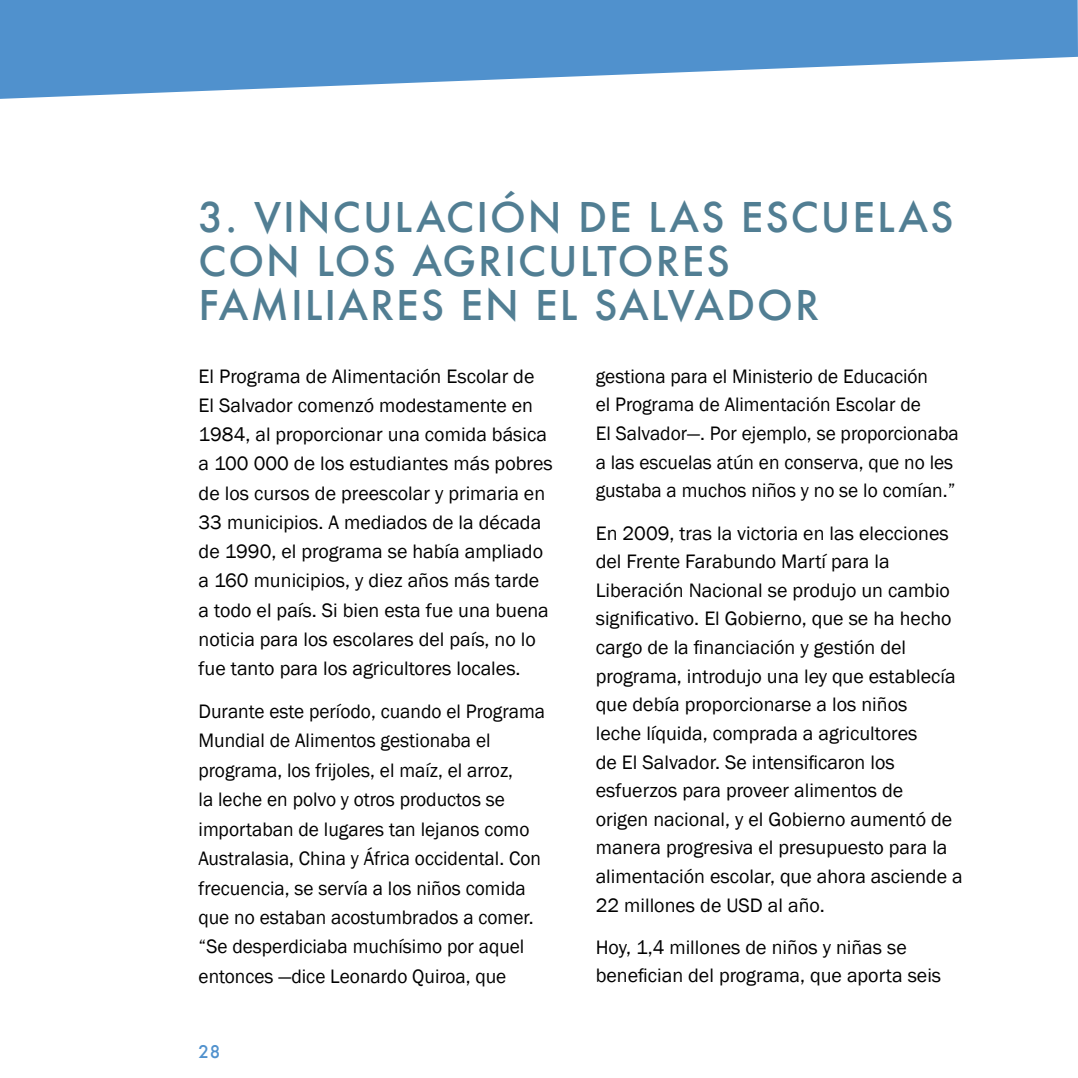
<style>
.page{position:relative;width:1078px;height:1078px;background:#fff}
.page>*{position:absolute;margin:0;border:0;box-sizing:border-box;transform-origin:0 0}
.t1{font:500 40px/44px "Futura";letter-spacing:.05em;color:#517e93}
.t2{font:20px/28.6px "Franklin Gothic";color:#000}
.t3{font:500 17px "Futura";color:#5091cd}
</style>
<div class="page">
<svg style="left:0;top:0;width:1077px;height:99px;fill:#5091cd"></svg>
<h1 class="t1" style="left:198px;top:194px;width:756px">3. VINCU LACIÓN DE LAS ESCU ELAS<br>CON LOS AGRICU LTORES<br>FAMILIARES EN EL SALVADOR</h1>
<p class="t2" style="left:198px;top:362px;width:355px;line-height:29.2px">El Programa de Alimentación Escolar de El Salvador comenzó modestamente en 1984, al proporcionar una comida básica a 100 000 de los estudiantes más pobres de los cursos de preescolar y primaria en 33 municipios. A mediados de la década de 1990, el programa se había ampliado a 160 municipios, y diez años más tarde a todo el país. Si bien esta fue una buena noticia para los escolares del país, no lo fue tanto para los agricultores locales.</p>
<p class="t2" style="left:198px;top:697px;width:348px;line-height:29.4px">Durante este período, cuando el Programa Mundial de Alimentos gestionaba el programa, los frijoles, el maíz, el arroz,<br>la leche en polvo y otros productos se importaban de lugares tan lejanos como Australasia, China y África occidental. Con frecuencia, se servía a los niños comida que no estaban acostumbrados a comer. “Se desperdiciaba muchísimo por aquel entonces —dice Leonardo Quiroa, que</p>
<p class="t3" style="left:198px;top:1039px;width:23px">28</p>
<p class="t2" style="left:595px;top:362px;width:364px">gestiona para el Ministerio de Educación<br>el Programa de Alimentación Escolar de<br>El Salvador—. Por ejemplo, se proporcionaba a las escuelas atún en conserva, que no les gustaba a muchos niños y no se lo comían.”</p>
<p class="t2" style="left:595px;top:519px;width:368px">En 2009, tras la victoria en las elecciones del Frente Farabundo Martí para la Liberación Nacional se produjo un cambio significativo. El Gobierno, que se ha hecho cargo de la financiación y gestión del programa, introdujo una ley que establecía que debía proporcionarse a los niños<br>leche líquida, comprada a agricultores<br>de El Salvador. Se intensificaron los esfuerzos para proveer alimentos de<br>origen nacional, y el Gobierno aumentó de manera progresiva el presupuesto para la alimentación escolar, que ahora asciende a 22 millones de USD al año.</p>
<p class="t2" style="left:595px;top:933px;width:347px">Hoy, 1,4 millones de niños y niñas se benefician del programa, que aporta seis</p>
</div>
